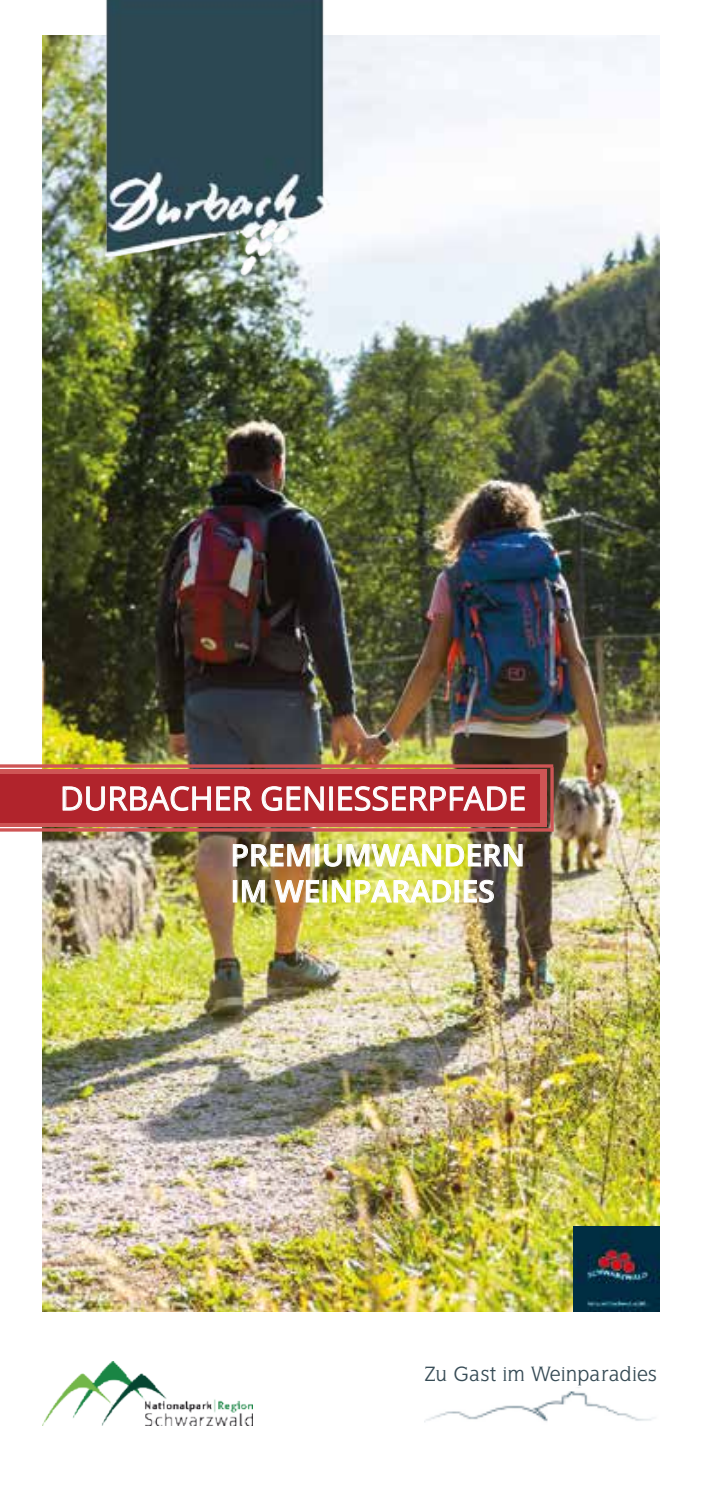
<style>
.page{position:relative;width:709px;height:1489px;background:#fff}
.page>*{position:absolute;margin:0;border:0;box-sizing:border-box;transform-origin:0 0}
.t1{font:32.5px "Open Sans";color:#fff}
.t2{font:600 30px/36px "Open Sans";color:#fff}
.t3{font:20.75px "Wellrock Slab";color:#364b55}
</style>
<div class="page">
<img style="left:43px;top:35px;width:616px;height:1276px">
<img style="left:574px;top:1226px;width:85px;height:85px">
<img style="left:424px;top:1387px;width:230px;height:35px">
<hr style="left:0;top:764px;width:553px;height:3px;background:#ce5555">
<hr style="left:0;top:828px;width:553px;height:3px;background:#ce5555">
<hr style="left:550px;top:767px;width:3px;height:61px;background:#ce5555">
<div style="left:0;top:769px;width:546px;height:58px;background:#ce5555"></div>
<div style="left:0;top:774px;width:539px;height:48px;background:#b1242c"></div>
<svg style="left:62px;top:786px;width:190px;height:25px"></svg>
<svg style="left:261px;top:786px;width:63px;height:25px"></svg>
<svg style="left:338px;top:786px;width:187px;height:25px"></svg>
<img style="left:233px;top:835px;width:289px;height:71px">
<img style="left:43px;top:1361px;width:210px;height:63px">
<img style="left:92px;top:0;width:248px;height:286px">
<p class="t1" style="left:60px;top:776px;width:468px">DURBACHER GENIESSERPFADE</p>
<p class="t2" style="left:230px;top:836px;width:296px">PREMIUMWANDERN<br>IM WEINPARADIES</p>
<p class="t3" style="left:424px;top:1361px;width:234px">Zu Gast im Weinparadies</p>
</div>
